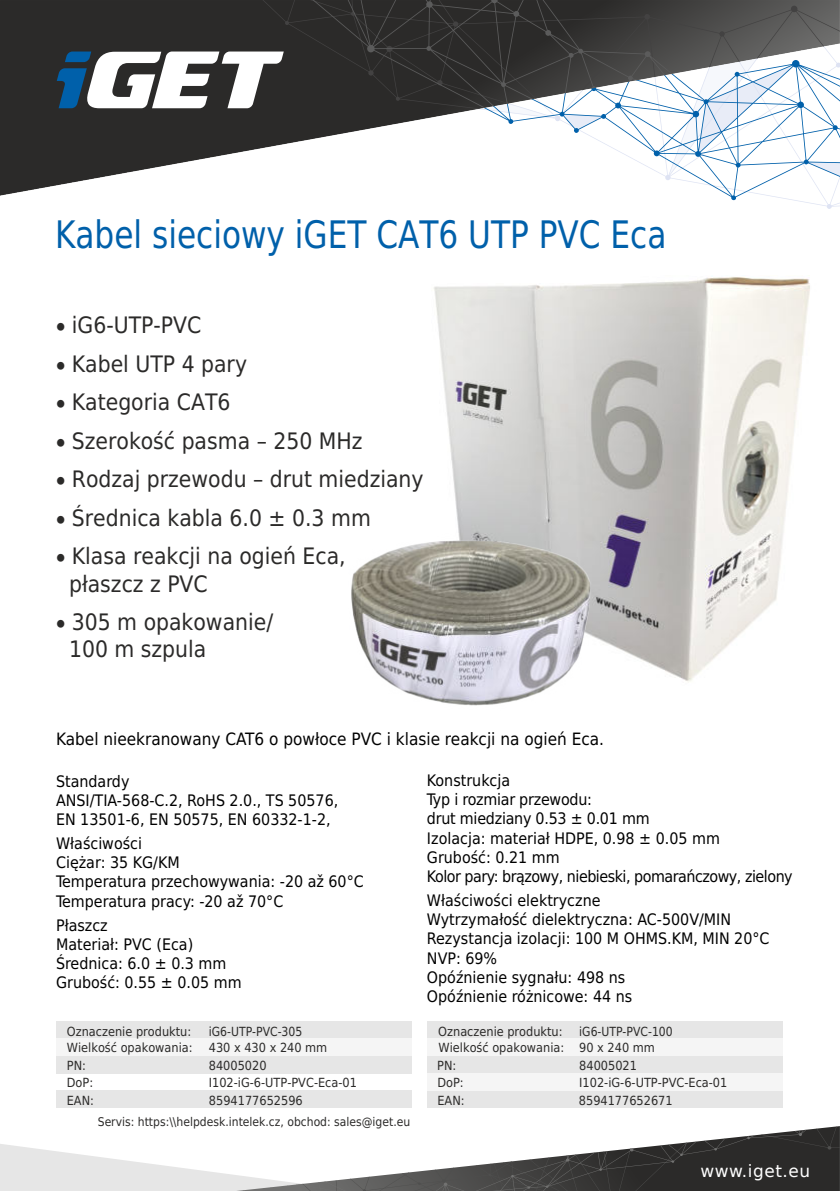
<style>
.page{position:relative;width:840px;height:1191px;background:#fff}
.page>*{position:absolute;margin:0;border:0;box-sizing:border-box;transform-origin:0 0}
.t1{font:38px "DejaVu Sans Condensed";color:#0060aa;scale:.91 1}
.t2{font:22.6px/27.2px "DejaVu Sans Condensed";color:#2b2a29}
.t3{font:17px "DejaVu Sans Condensed";color:#000}
.t4{font:17px "DejaVu Sans";letter-spacing:.03em;color:#fff}
.t5{font:15.8px/19px "DejaVu Sans Condensed";color:#000}
.t6{font:12.6px/17px "DejaVu Sans Condensed";color:#2b2a29;text-align:justify}
.t7{font:12.6px/17px "DejaVu Sans Condensed";color:#2b2a29;scale:.96 1}
.t8{font:12px "DejaVu Sans Condensed";color:#2b2a29}
</style>
<div class="page">
<svg style="left:730px;top:196px;width:5px;height:4px"></svg>
<svg style="left:0;top:0;width:839px;height:196px"></svg>
<svg style="left:57px;top:52px;width:205px;height:56px"></svg>
<svg style="left:262px;top:0;width:577px;height:109px"></svg>
<svg style="left:285px;top:21px;width:4px;height:4px"></svg>
<div style="left:790px;top:5px;width:7px;height:7px;background:#434242;border-radius:50%"></div>
<svg style="left:718px;top:31px;width:6px;height:6px"></svg>
<svg style="left:312px;top:0;width:360px;height:133px"></svg>
<div style="left:56px;top:1020px;width:356px;height:18px;background:#e6e6e6"></div>
<div style="left:56px;top:1055px;width:356px;height:18px;background:#e6e6e6"></div>
<div style="left:56px;top:1038px;width:356px;height:18px;background:#f5f5f5"></div>
<div style="left:56px;top:1090px;width:356px;height:18px;background:#e6e6e6"></div>
<svg style="left:0;top:1126px;width:839px;height:65px"></svg>
<div style="left:426px;top:1020px;width:356px;height:18px;background:#e6e6e6"></div>
<div style="left:426px;top:1055px;width:356px;height:18px;background:#e6e6e6"></div>
<div style="left:426px;top:1038px;width:356px;height:18px;background:#f5f5f5"></div>
<div style="left:427px;top:1090px;width:355px;height:18px;background:#e6e6e6"></div>
<div style="left:426px;top:1073px;width:356px;height:17px;background:#f5f5f5"></div>
<img style="left:434px;top:275px;width:376px;height:407px">
<img style="left:351px;top:526px;width:264px;height:180px">
<h1 class="t1" style="left:55px;top:204px;width:673px">Kabel sieciowy iGET CAT6 UTP PVC Eca</h1>
<h2 class="t2" style="left:56px;top:310px;width:147px">• iG6-UTP-PVC</h2>
<h2 class="t2" style="left:56px;top:349px;width:192px">• Kabel UTP 4 pary</h2>
<h2 class="t2" style="left:56px;top:387px;width:176px">• Kategoria CAT6</h2>
<h2 class="t2" style="left:56px;top:426px;width:308px">• Szerokość pasma – 250 MHz</h2>
<h2 class="t2" style="left:56px;top:464px;width:369px">• Rodzaj przewodu – drut miedziany</h2>
<h2 class="t2" style="left:56px;top:503px;width:316px">• Średnica kabla 6.0 ± 0.3 mm</h2>
<h2 class="t2" style="left:69px;top:541px;width:278px;text-indent:-13px">• Klasa reakcji na ogień Eca, płaszcz z PVC</h2>
<h2 class="t2" style="left:69px;top:607px;width:205px;text-indent:-13px">• 305 m opakowanie/<br>100 m szpula</h2>
<p class="t3" style="left:56px;top:725px;width:549px">Kabel nieekranowany CAT6 o powłoce PVC i klasie reakcji na ogień Eca.</p>
<p class="t5" style="left:56px;top:770px;width:283px">Standardy<br>ANSI/TIA-568-C.2, RoHS 2.0., TS 50576,<br>EN 13501-6, EN 50575, EN 60332-1-2,</p>
<p class="t5" style="left:56px;top:833px;width:309px">Właściwości<br>Ciężar: 35 KG/KM<br>Temperatura przechowywania: -20 až 60°C<br>Temperatura pracy: -20 až 70°C</p>
<p class="t5" style="left:56px;top:915px;width:187px">Płaszcz<br>Materiał: PVC (Eca)<br>Średnica: 6.0 ± 0.3 mm<br>Grubość: 0.55 ± 0.05 mm</p>
<p class="t5" style="left:426px;top:770px;width:367px">Konstrukcja<br>Typ i rozmiar przewodu:<br>drut miedziany 0.53 ± 0.01 mm<br>Izolacja: materiał HDPE, 0.98 ± 0.05 mm<br>Grubość: 0.21 mm<br>Kolor pary: brązowy, niebieski, pomarańczowy, zielony</p>
<p class="t5" style="left:426px;top:890px;width:344px">Właściwości elektryczne<br>Wytrzymałość dielektryczna: AC-500V/MIN<br>Rezystancja izolacji: 100 M OHMS.KM, MIN 20°C<br>NVP: 69%<br>Opóźnienie sygnału: 498 ns<br>Opóźnienie różnicowe: 44 ns</p>
<p class="t6" style="left:67px;top:1022px;width:127px">Oznaczenie produktu:<br>Wielkość opakowania:<br>PN:</p>
<p class="t7" style="left:209px;top:1022px;width:125px">iG6-UTP-PVC-305<br>430 x 430 x 240 mm<br>84005020</p>
<p class="t6" style="left:437px;top:1022px;width:128px;text-align:left">Oznaczenie produktu:<br>Wielkość opakowania:<br>PN:</p>
<p class="t7" style="left:579px;top:1022px;width:99px">iG6-UTP-PVC-100<br>90 x 240 mm<br>84005021</p>
<p class="t6" style="left:437px;top:1091px;width:29px">EAN:</p>
<p class="t6" style="left:67px;top:1073px;width:28px">DoP:</p>
<p class="t6" style="left:209px;top:1073px;width:149px">I102-iG-6-UTP-PVC-Eca-01</p>
<p class="t6" style="left:437px;top:1073px;width:28px">DoP:</p>
<p class="t6" style="left:579px;top:1073px;width:149px">I102-iG-6-UTP-PVC-Eca-01</p>
<p class="t6" style="left:209px;top:1091px;width:95px">8594177652596</p>
<p class="t6" style="left:578px;top:1091px;width:95px">8594177652671</p>
<p class="t6" style="left:67px;top:1091px;width:29px">EAN:</p>
<p class="t8" style="left:98px;top:1112px;width:314px">Servis: https:\\helpdesk.intelek.cz, obchod: sales@iget.eu</p>
<p class="t4" style="left:700px;top:1157px;width:111px">www.iget.eu</p>
</div>
